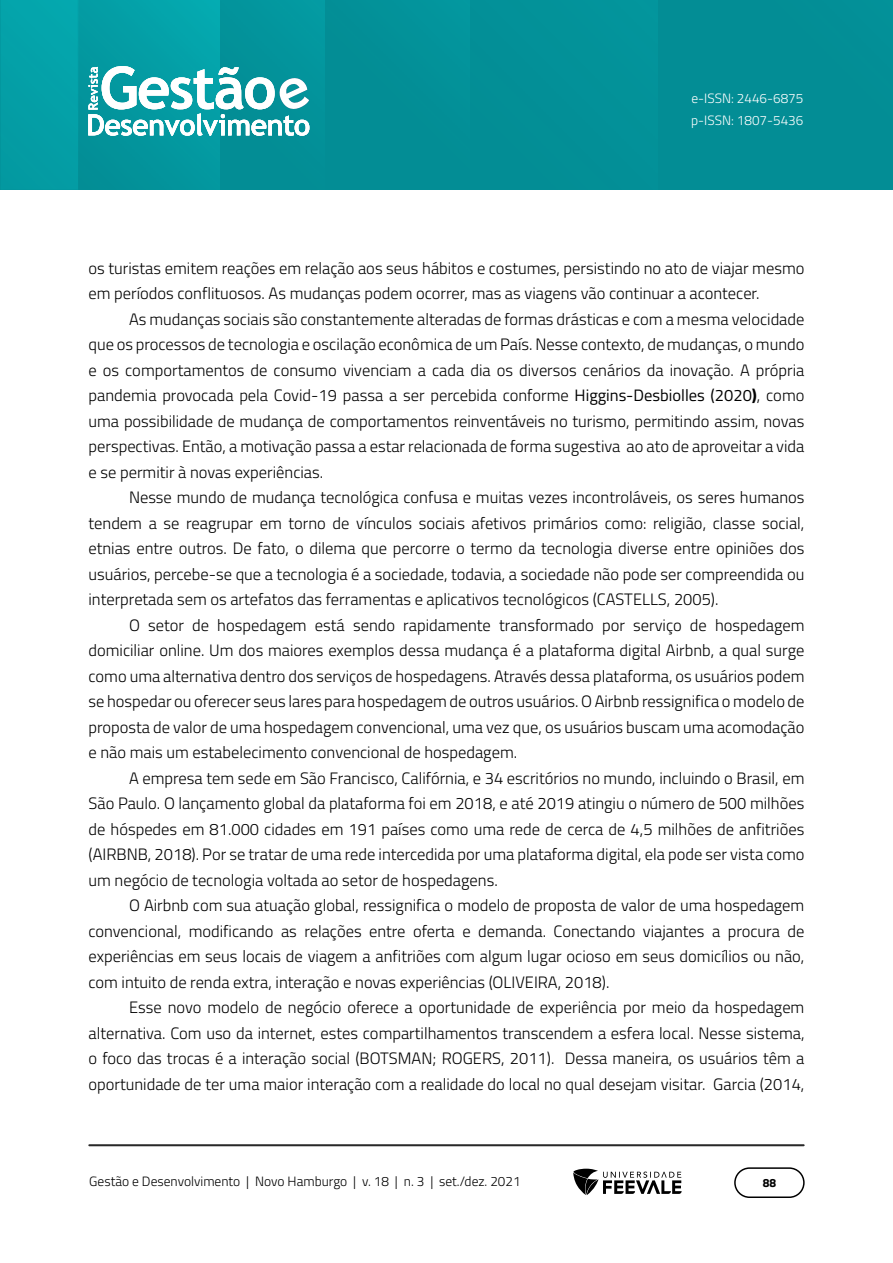
<style>
.page{position:relative;width:893px;height:1263px;background:#fff}
.page>*{position:absolute;margin:0;border:0;box-sizing:border-box;transform-origin:0 0}
.Corpo_de_texto{font:300 16.5px/25.5px "Titillium Web";color:#000;text-align:justify}
.t1{font:300 13.5px "Titillium Web";color:#000}
.t2{font:300 13.5px/22.5px "Titillium Web";color:#fff}
.t3{font:700 12px "Titillium Web";color:#000}
.s1{font-weight:400}
.s2{font-weight:700}
</style>
<div class="page">
<hr style="left:892px;top:0;width:1px;height:190px;background:#03878f">
<img style="left:0;top:0;width:892px;height:190px">
<img style="left:78px;top:0;width:1px;height:190px">
<svg style="left:471px;top:0;width:1px;height:190px"></svg>
<hr style="left:89px;top:1144px;width:715px;height:2px;background:#282828">
<div style="left:734px;top:1167px;width:71px;height:31px;border:2px solid #000;border-radius:15px"></div>
<svg style="left:573px;top:1169px;width:109px;height:26px"></svg>
<svg style="left:88px;top:66px;width:221px;height:70px"></svg>
<p class="t2" style="left:691px;top:86px;width:114px">e-ISSN: 2446-6875 p-ISSN: 1807-5436</p>
<p class="Corpo_de_texto" style="left:88px;top:254px;width:717px">os turistas emitem reações em relação aos seus hábitos e costumes, persistindo no ato de viajar mesmo em períodos conflituosos. As mudanças podem ocorrer, mas as viagens vão continuar a acontecer.</p>
<p class="Corpo_de_texto" style="left:88px;top:305px;width:717px;text-indent:40px">As mudanças sociais são constantemente alteradas de formas drásticas e com a mesma velocidade que os processos de tecnologia e oscilação econômica de um País. Nesse contexto, de mudanças, o mundo e os comportamentos de consumo vivenciam a cada dia os diversos cenários da inovação. A própria pandemia provocada pela Covid-19 passa a ser percebida conforme <span class="s1">Higgins-Desbiolles (2020</span><span class="s2">)</span>, como uma possibilidade de mudança de comportamentos reinventáveis no turismo, permitindo assim, novas perspectivas. Então, a motivação passa a estar relacionada de forma sugestiva ao ato de aproveitar a vida e se permitir à novas experiências.</p>
<p class="Corpo_de_texto" style="left:88px;top:484px;width:717px;text-indent:40px">Nesse mundo de mudança tecnológica confusa e muitas vezes incontroláveis, os seres humanos tendem a se reagrupar em torno de vínculos sociais afetivos primários como: religião, classe social, etnias entre outros. De fato, o dilema que percorre o termo da tecnologia diverse entre opiniões dos usuários, percebe-se que a tecnologia é a sociedade, todavia, a sociedade não pode ser compreendida ou interpretada sem os artefatos das ferramentas e aplicativos tecnológicos (CASTELLS, 2005).</p>
<p class="Corpo_de_texto" style="left:88px;top:611px;width:718px;text-indent:40px">O setor de hospedagem está sendo rapidamente transformado por serviço de hospedagem domiciliar online. Um dos maiores exemplos dessa mudança é a plataforma digital Airbnb, a qual surge como uma alternativa dentro dos serviços de hospedagens. Através dessa plataforma, os usuários podem se hospedar ou oferecer seus lares para hospedagem de outros usuários. O Airbnb ressignifica o modelo de proposta de valor de uma hospedagem convencional, uma vez que, os usuários buscam uma acomodação e não mais um estabelecimento convencional de hospedagem.</p>
<p class="Corpo_de_texto" style="left:88px;top:764px;width:718px;text-indent:40px">A empresa tem sede em São Francisco, Califórnia, e 34 escritórios no mundo, incluindo o Brasil, em São Paulo. O lançamento global da plataforma foi em 2018, e até 2019 atingiu o número de 500 milhões de hóspedes em 81.000 cidades em 191 países como uma rede de cerca de 4,5 milhões de anfitriões (AIRBNB, 2018). Por se tratar de uma rede intercedida por uma plataforma digital, ela pode ser vista como um negócio de tecnologia voltada ao setor de hospedagens.</p>
<p class="Corpo_de_texto" style="left:88px;top:892px;width:717px;text-indent:40px">O Airbnb com sua atuação global, ressignifica o modelo de proposta de valor de uma hospedagem convencional, modificando as relações entre oferta e demanda. Conectando viajantes a procura de experiências em seus locais de viagem a anfitriões com algum lugar ocioso em seus domicílios ou não, com intuito de renda extra, interação e novas experiências (OLIVEIRA, 2018).</p>
<p class="Corpo_de_texto" style="left:88px;top:994px;width:717px;text-indent:40px">Esse novo modelo de negócio oferece a oportunidade de experiência por meio da hospedagem alternativa. Com uso da internet, estes compartilhamentos transcendem a esfera local. Nesse sistema, o foco das trocas é a interação social (BOTSMAN; ROGERS, 2011). Dessa maneira, os usuários têm a oportunidade de ter uma maior interação com a realidade do local no qual desejam visitar. Garcia (2014,</p>
<p class="t1" style="left:89px;top:1171px;width:433px">Gestão e Desenvolvimento | Novo Hamburgo | v. 18 | n. 3 | set./dez. 2021</p>
<p class="t3" style="left:763px;top:1174px;width:15px">88</p>
</div>
